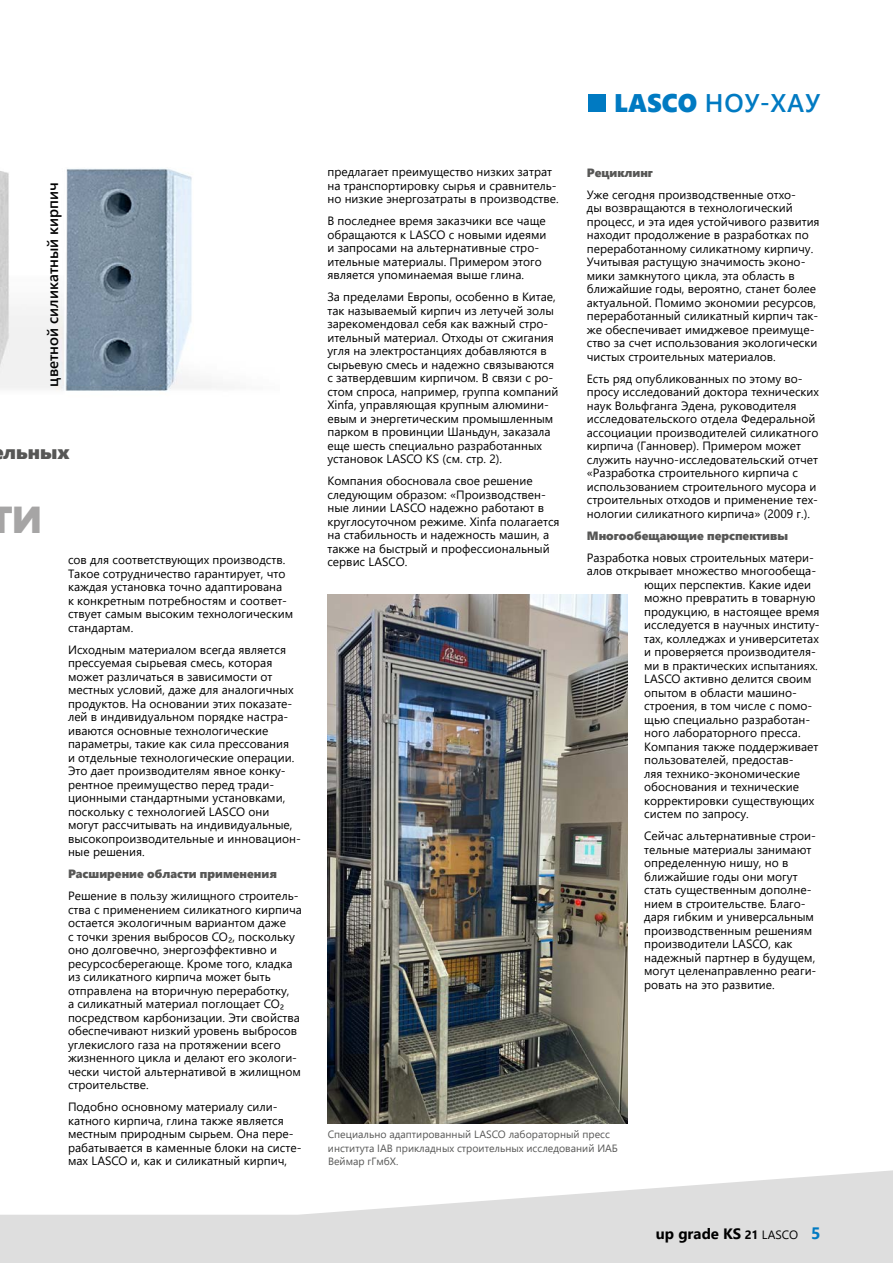
<style>
.page{position:relative;width:893px;height:1263px;background:#fff}
.page>*{position:absolute;margin:0;border:0;box-sizing:border-box;transform-origin:0 0}
.t1{font:37.5px "Segoe UI Black";color:#a6a5a5}
.t2{font:600 25.5px "Segoe UI";letter-spacing:.035em;color:#007ac2}
.t3{font:19.5px "Segoe UI Black";color:#575756}
.t4{font:600 15px "Segoe UI";color:#000}
.t5{font:700 15px "Segoe UI";color:#000}
.t6{font:12px/13.5px "Segoe UI";color:#000}
.t7{font:12px "Segoe UI Black";color:#575756}
.t8{font:10.5px/13.5px "Segoe UI";color:#575756}
.s1{font-family:"Segoe UI Black";font-weight:400}
.s2{font-size:12px}
.s3{font-weight:400;font-size:12px}
.s4{font-size:16.5px;color:#007ac2}
</style>
<div class="page">
<svg style="left:0;top:1170px;width:893px;height:93px;fill:#dedede"></svg>
<div style="left:588px;top:94px;width:18px;height:18px;background:#007ac2"></div>
<img style="left:327px;top:594px;width:300px;height:530px">
<img style="left:0;top:168px;width:217px;height:223px">
<p class="t4" style="left:39px;top:387px;width:206px;rotate:-90deg">цветной силикатный кирпич</p>
<h3 class="t3" style="left:3px;top:437px;width:68px">льных</h3>
<h1 class="t1" style="left:12px;top:493px;width:32px">И</h1>
<p class="t6" style="left:68px;top:552px;width:227px">сов для соответствующих производств.<br>Такое сотрудничество гарантирует, что каждая установка точно адаптирована<br>к конкретным потребностям и соответ&shy;ствует самым высоким технологическим стандартам.</p>
<p class="t6" style="left:68px;top:642px;width:234px">Исходным материалом всегда является прессуемая сырьевая смесь, которая может различаться в зависимости от местных условий, даже для аналогичных продуктов. На основании этих показате&shy;лей в индивидуальном порядке настра&shy;иваются основные технологические параметры, такие как сила прессования<br>и отдельные технологические операции.<br>Это дает производителям явное конку&shy;рентное преимущество перед тради&shy;ционными стандартными установками, поскольку с технологией LASCO они могут рассчитывать на индивидуальные, высокопроизводительные и инновацион&shy;ные решения.</p>
<p class="t7" style="left:68px;top:865px;width:210px">Расширение области применения</p>
<p class="t6" style="left:68px;top:888px;width:235px">Решение в пользу жилищного строитель&shy;ства с применением силикатного кирпича остается экологичным вариантом даже<br>с точки зрения выбросов CO₂, поскольку оно долговечно, энергоэффективно и ресурсосберегающе. Кроме того, кладка из силикатного кирпича может быть отправлена на вторичную переработку,<br>а силикатный материал поглощает CO₂ посредством карбонизации. Эти свойства обеспечивают низкий уровень выбросов углекислого газа на протяжении всего жизненного цикла и делают его экологи&shy;чески чистой альтернативой в жилищном строительстве.</p>
<p class="t6" style="left:68px;top:1099px;width:235px">Подобно основному материалу сили&shy;катного кирпича, глина также является местным природным сырьем. Она пере&shy;рабатывается в каменные блоки на систе&shy;мах LASCO и, как и силикатный кирпич,</p>
<p class="t6" style="left:327px;top:164px;width:233px">предлагает преимущество низких затрат на транспортировку сырья и сравнитель&shy;но низкие энергозатраты в производстве.</p>
<p class="t6" style="left:327px;top:213px;width:221px">В последнее время заказчики все чаще обращаются к LASCO с новыми идеями и запросами на альтернативные стро&shy;ительные материалы. Примером этого является упоминаемая выше глина.</p>
<p class="t6" style="left:327px;top:289px;width:232px">За пределами Европы, особенно в Китае, так называемый кирпич из летучей золы зарекомендовал себя как важный стро&shy;ительный материал. Отходы от сжигания угля на электростанциях добавляются в сырьевую смесь и надежно связываются с затвердевшим кирпичом. В связи с ро&shy;стом спроса, например, группа компаний Xinfa, управляющая крупным алюмини&shy;евым и энергетическим промышленным парком в провинции Шаньдун, заказала еще шесть специально разработанных установок LASCO KS (см. стр. 2).</p>
<p class="t6" style="left:327px;top:473px;width:234px">Компания обосновала свое решение следующим образом: «Производствен&shy;ные линии LASCO надежно работают в круглосуточном режиме. Xinfa полагается на стабильность и надежность машин, а также на быстрый и профессиональный сервис LASCO.</p>
<h2 class="t2" style="left:614px;top:79px;width:207px"><span class="s1">LASCO</span> НОУ-ХАУ</h2>
<p class="t7" style="left:587px;top:164px;width:68px">Рециклинг</p>
<p class="t6" style="left:587px;top:187px;width:234px">Уже сегодня производственные отхо-<br>ды возвращаются в технологический процесс, и эта идея устойчивого развития находит продолжение в разработках по переработанному силикатному кирпичу.<br>Учитывая растущую значимость эконо&shy;мики замкнутого цикла, эта область в ближайшие годы, вероятно, станет более актуальной. Помимо экономии ресурсов, переработанный силикатный кирпич так&shy;же обеспечивает имиджевое преимуще&shy;ство за счет использования экологически чистых строительных материалов.</p>
<p class="t6" style="left:587px;top:371px;width:234px">Есть ряд опубликованных по этому во&shy;просу исследований доктора технических наук Вольфганга Эдена, руководителя исследовательского отдела Федеральной ассоциации производителей силикатного кирпича (Ганновер). Примером может служить научно-исследовательский отчет «Разработка строительного кирпича с использованием строительного мусора и строительных отходов и применение тех&shy;нологии силикатного кирпича» (2009 г.).</p>
<p class="t7" style="left:587px;top:527px;width:203px">Многообещающие перспективы</p>
<p class="t6" style="left:587px;top:550px;width:229px">Разработка новых строительных матери-</p>
<p class="t6" style="left:587px;top:563px;width:231px">алов открывает множество многообеща-</p>
<p class="t6" style="left:644px;top:577px;width:168px">ющих перспектив. Какие идеи</p>
<p class="t6" style="left:644px;top:590px;width:173px">можно превратить в товарную</p>
<p class="t6" style="left:644px;top:604px;width:177px">продукцию, в настоящее время</p>
<p class="t6" style="left:644px;top:617px;width:177px">исследуется в научных институ-</p>
<p class="t6" style="left:644px;top:631px;width:176px">тах, колледжах и университетах</p>
<p class="t6" style="left:644px;top:644px;width:173px">и проверяется производителя-</p>
<p class="t6" style="left:644px;top:658px;width:175px">ми в практических испытаниях.</p>
<p class="t6" style="left:644px;top:671px;width:169px">LASCO активно делится своим</p>
<p class="t6" style="left:644px;top:685px;width:154px">опытом в области машино-</p>
<p class="t6" style="left:644px;top:698px;width:170px">строения, в том числе с помо-</p>
<p class="t6" style="left:644px;top:712px;width:168px">щью специально разработан-</p>
<p class="t6" style="left:644px;top:725px;width:158px">ного лабораторного пресса.</p>
<p class="t6" style="left:644px;top:739px;width:176px">Компания также поддерживает</p>
<p class="t6" style="left:644px;top:752px;width:151px">пользователей, предостав-</p>
<p class="t6" style="left:644px;top:766px;width:157px">ляя технико-экономические</p>
<p class="t6" style="left:644px;top:779px;width:156px">обоснования и технические</p>
<p class="t6" style="left:644px;top:793px;width:172px">корректировки существующих</p>
<p class="t6" style="left:644px;top:806px;width:106px">систем по запросу.</p>
<p class="t6" style="left:644px;top:828px;width:174px">Сейчас альтернативные строи&shy;тельные материалы занимают определенную нишу, но в ближайшие годы они могут стать существенным дополне&shy;нием в строительстве. Благо&shy;даря гибким и универсальным производственным решениям производители LASCO, как надежный партнер в будущем, могут целенаправленно реаги&shy;ровать на это развитие.</p>
<p class="t8" style="left:328px;top:1127px;width:292px">Специально адаптированный LASCO лабораторный пресс института IAB прикладных строительных исследований ИАБ<br>Веймар гГмбХ.</p>
<p class="t5" style="left:656px;top:1220px;width:166px">up grade KS <span class="s2">21</span> <span class="s3">LASCO</span> <span class="s4">5</span></p>
</div>
